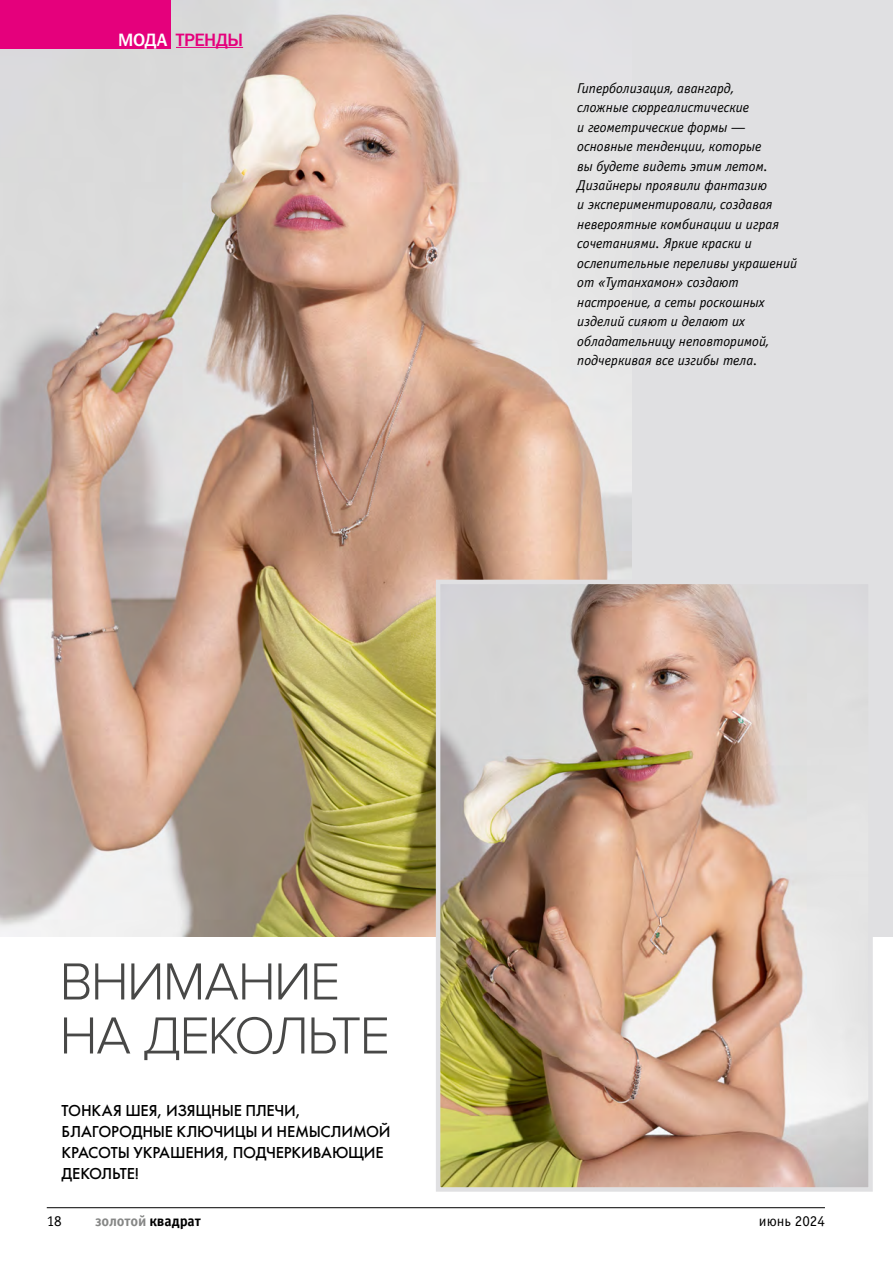
<style>
.page{position:relative;width:893px;height:1263px;background:#fff}
.page>*{position:absolute;margin:0;border:0;box-sizing:border-box;transform-origin:0 0}
.t1{font:300 54px/54px "Proxima Nova";letter-spacing:-.035em;color:#484847}
.t2{font:18px "Franklin Gothic Medium C";letter-spacing:-.03em;color:#e5007c}
.t3{font:16.5px/21px "Futura Medium C";letter-spacing:-.015em;color:#000}
.t4{font:700 15px "Officina Sans C";letter-spacing:-.01em;color:#868786}
.t5{font:15px "Officina Sans C";color:#000}
.t6{font:italic 14.25px/19.5px "Officina Sans C";color:#000}
.s1{color:#fff}
.s2{color:#000}
</style>
<div class="page">
<hr style="left:47px;top:1207px;width:778px;height:1px;background:#000">
<div style="left:0;top:0;width:893px;height:937px;background:#e0e0e2"></div>
<img style="left:0;top:0;width:631px;height:937px">
<img style="left:441px;top:585px;width:427px;height:602px">
<div style="left:436px;top:580px;width:437px;height:612px;border:4px solid #e0e0e2"></div>
<div style="left:0;top:0;width:170px;height:49px;background:#e5007c"></div>
<hr style="left:176px;top:47px;width:67px;height:1px;background:#e5007c">
<p class="t2" style="left:118px;top:30px;width:126px"><span class="s1">мода</span> тренды</p>
<p class="t6" style="left:577px;top:78px;width:222px">Гиперболизация, авангард,<br>сложные сюрреалистические<br>и геометрические формы — основные тенденции, которые<br>вы будете видеть этим летом.<br>Дизайнеры проявили фантазию<br>и экспериментировали, создавая невероятные комбинации и играя сочетаниями. Яркие краски и ослепительные переливы украшений от «Тутанхамон» создают настроение, а сеты роскошных изделий сияют и делают их обладательницу неповторимой, подчеркивая все изгибы тела.</p>
<h1 class="t1" style="left:60px;top:955px;width:332px">Внимание на декольте</h1>
<p class="t3" style="left:62px;top:1100px;width:331px">Тонкая шея, изящные плечи, благородные ключицы и немысл имой красоты украшения, подчеркивающие декольте!</p>
<p class="t5" style="left:47px;top:1213px;width:17px">18</p>
<p class="t4" style="left:95px;top:1212px;width:107px">золотой <span class="s2">квадрат</span></p>
<p class="t5" style="left:759px;top:1213px;width:67px">июнь 2024</p>
</div>
